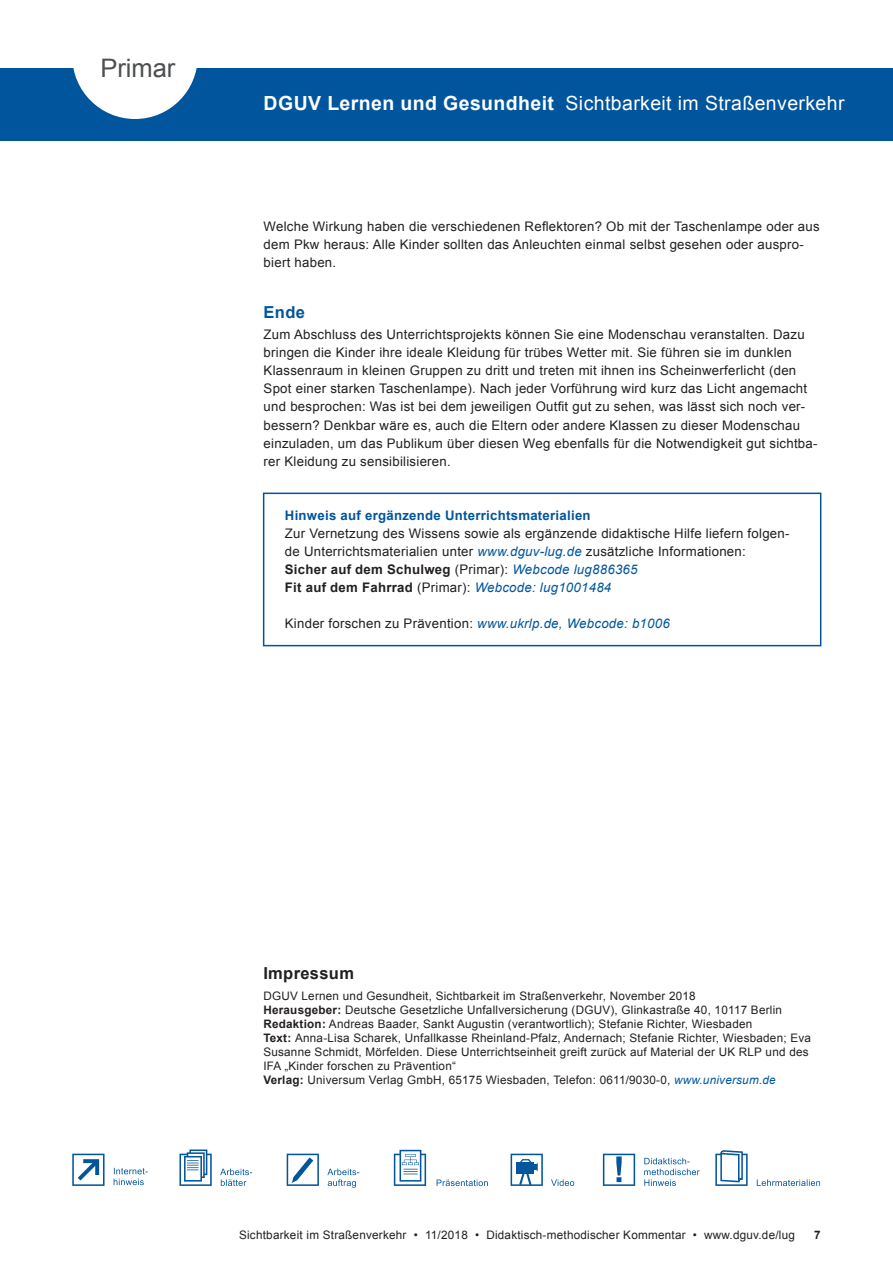
<style>
.page{position:relative;width:893px;height:1263px;background:#fff}
.page>*{position:absolute;margin:0;border:0;box-sizing:border-box;transform-origin:0 0}
.t1{font:25.5px "Arial";color:#4d4f51}
.t2{font:19.5px "Arial";letter-spacing:.02em;color:#fff}
.t3{font:700 16.5px "Arial";letter-spacing:.02em;color:#231f20}
.t4{font:700 16.5px "Arial";color:#01559c}
.t5{font:13.2px/18px "Arial";letter-spacing:.02em;color:#231f20}
.t6{font:700 13.2px "Arial";letter-spacing:.02em;color:#01559c}
.t7{font:11.7px/14.1px "Arial";letter-spacing:.02em;color:#231f20}
.t8{font:700 11.7px "Arial";color:#231f20}
.s1{font-weight:700}
.s2{font-style:italic;color:#01559c}
</style>
<div class="page">
<div style="left:0;top:68px;width:893px;height:72px;background:#01559c"></div>
<svg style="left:73px;top:68px;width:124px;height:51px"></svg>
<div style="left:263px;top:493px;width:558px;height:153px;border:2px solid #01559c"></div>
<svg style="left:72px;top:1154px;width:33px;height:32px"></svg>
<svg style="left:114px;top:1168px;width:34px;height:17px"></svg>
<svg style="left:179px;top:1149px;width:33px;height:37px"></svg>
<svg style="left:220px;top:1169px;width:32px;height:17px"></svg>
<svg style="left:287px;top:1154px;width:32px;height:32px"></svg>
<svg style="left:327px;top:1169px;width:32px;height:19px"></svg>
<svg style="left:394px;top:1150px;width:32px;height:36px"></svg>
<svg style="left:511px;top:1154px;width:32px;height:32px"></svg>
<svg style="left:551px;top:1179px;width:23px;height:7px"></svg>
<svg style="left:603px;top:1154px;width:32px;height:32px"></svg>
<svg style="left:644px;top:1158px;width:56px;height:28px"></svg>
<svg style="left:715px;top:1150px;width:33px;height:36px"></svg>
<svg style="left:757px;top:1179px;width:63px;height:7px"></svg>
<svg style="left:437px;top:1179px;width:51px;height:7px"></svg>
<h1 class="t1" style="left:100px;top:51px;width:77px">Primar</h1>
<h2 class="t2" style="left:264px;top:90px;width:582px"><span class="s1">DGUV Lernen und Gesundheit</span> Sichtbarkeit im Straßenverkehr</h2>
<p class="t5" style="left:264px;top:217px;width:557px">Welche Wirkung haben die verschiedenen Reflektoren? Ob mit der Taschenlampe oder aus dem Pkw heraus: Alle Kinder sollten das Anleuchten einmal selbst gesehen oder auspro&shy;biert haben.</p>
<p class="t4" style="left:264px;top:301px;width:43px">Ende</p>
<p class="t5" style="left:264px;top:326px;width:555px">Zum Abschluss des Unterrichtsprojekts können Sie eine Modenschau veranstalten. Dazu bringen die Kinder ihre ideale Kleidung für trübes Wetter mit. Sie führen sie im dunklen Klassenraum in kleinen Gruppen zu dritt und treten mit ihnen ins Scheinwerferlicht (den Spot einer starken Taschenlampe). Nach jeder Vorführung wird kurz das Licht angemacht und besprochen: Was ist bei dem jeweiligen Outfit gut zu sehen, was lässt sich noch ver&shy;bessern? Denkbar wäre es, auch die Eltern oder andere Klassen zu dieser Modenschau einzuladen, um das Publikum über diesen Weg ebenfalls für die Notwendigkeit gut sichtba&shy;rer Kleidung zu sensibilisieren.</p>
<p class="t6" style="left:285px;top:506px;width:307px">Hinweis auf ergänzende Unterrichtsmaterialien</p>
<p class="t5" style="left:285px;top:524px;width:506px">Zur Vernetzung des Wissens sowie als ergänzende didaktische Hilfe liefern folgen&shy;de Unterrichtsmaterialien unter <span class="s2">www.dguv-lug.de</span> zusätzliche Informationen:<br><span class="s1">Sicher auf dem Schulweg</span> (Primar): <span class="s2">Webcode lug886365<br></span><span class="s1">Fit auf dem Fahrrad</span> (Primar): <span class="s2">Webcode: lug1001484</span></p>
<p class="t5" style="left:285px;top:615px;width:386px">Kinder forschen zu Prävention: <span class="s2">www.ukrlp.de, Webcode: b1006</span></p>
<p class="t3" style="left:263px;top:962px;width:92px">Impressum</p>
<p class="t7" style="left:263px;top:989px;width:549px">DGUV Lernen und Gesundheit, Sichtbarkeit im Straßenverkehr, November 2018<br><span class="s1">Herausgeber:</span> Deutsche Gesetzliche Unfallversicherung (DGUV), Glinkastraße 40, 10117 Berlin <span class="s1">Redaktion:</span> Andreas Baader, Sankt Augustin (verantwortlich); Stefanie Richter, Wiesbaden<br><span class="s1">Text:</span> Anna-Lisa Scharek, Unfallkasse Rheinland-Pfalz, Andernach; Stefanie Richter, Wiesbaden; Eva Susanne Schmidt, Mörfelden. Diese Unterrichtseinheit greift zurück auf Material der UK RLP und des IFA „Kinder forschen zu Prävention“<br><span class="s1">Verlag:</span> Universum Verlag GmbH, 65175 Wiesbaden, Telefon: 0611/9030-0, <span class="s2">www.universum.de</span></p>
<p class="t7" style="left:239px;top:1228px;width:557px">Sichtbarkeit im Straßenverkehr • 11/2018 • Didaktisch-methodischer Kommentar • www.dguv.de/lug</p>
<p class="t8" style="left:814px;top:1227px;width:8px">7</p>
</div>
